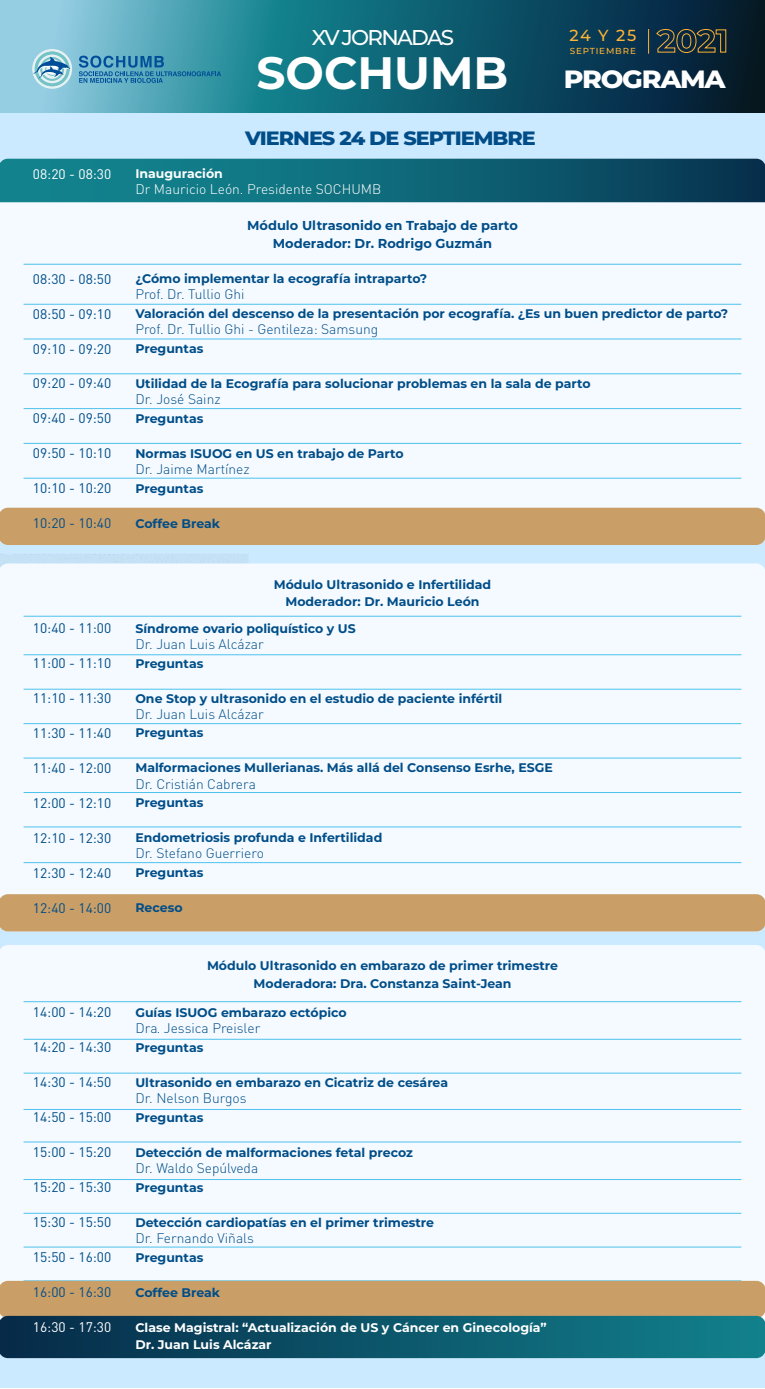
<style>
.page{position:relative;width:765px;height:1389px;background:#fff}
.page>*{position:absolute;margin:0;border:0;box-sizing:border-box;transform-origin:0 0}
.t1{font:700 45.38px "Montserrat";color:#fff}
.t2{font:800 25px "Montserrat";letter-spacing:-.05em;color:#fff;scale:1.08 1}
.t3{font:500 21.38px "Montserrat";letter-spacing:-.08em;color:#fff}
.t4{font:800 19.25px "Montserrat";letter-spacing:-.05em;color:#004d88;scale:1.08 1}
.t5{font:500 16px "Montserrat";color:#feb336}
.t6{font:13.75px "DIN Pro";color:#004d88}
.t7{font:300 13.75px "DIN Pro";color:#004d88}
.t8{font:300 13.75px "DIN Pro";color:#fff}
.t9{font:13.75px "DIN Pro";color:#fff}
.t10{font:700 12.88px/18.1px "Montserrat";color:#004d88;text-align:center}
.t11{font:700 12.5px/17.5px "Montserrat";color:#004d88;text-align:center}
.t12{font:700 12.5px/17.5px "Montserrat";color:#fff}
.t13{font:500 8.75px "Montserrat";letter-spacing:.1em;color:#feb336}
</style>
<div class="page">
<div style="left:0;top:73px;width:765px;height:1315px;background:#cceaff"></div>
<div style="left:0;top:593px;width:765px;height:339px;background:#f4faff"></div>
<div style="left:0;top:945px;width:765px;height:336px;background:#f4faff"></div>
<img style="left:0;top:158px;width:765px;height:435px">
<svg style="left:0;top:159px;width:765px;height:43px"></svg>
<hr style="left:24px;top:304px;width:717px;height:1px;background:#4ec2ec">
<hr style="left:24px;top:264px;width:717px;height:1px;background:#4ec2ec">
<hr style="left:24px;top:339px;width:717px;height:1px;background:#4ec2ec">
<hr style="left:24px;top:373px;width:717px;height:1px;background:#4ec2ec">
<hr style="left:24px;top:408px;width:717px;height:1px;background:#4ec2ec">
<hr style="left:24px;top:443px;width:717px;height:1px;background:#4ec2ec">
<hr style="left:24px;top:478px;width:717px;height:1px;background:#4ec2ec">
<hr style="left:24px;top:616px;width:717px;height:1px;background:#4ec2ec">
<hr style="left:24px;top:654px;width:717px;height:1px;background:#4ec2ec">
<hr style="left:24px;top:689px;width:717px;height:1px;background:#4ec2ec">
<hr style="left:24px;top:723px;width:717px;height:1px;background:#4ec2ec">
<hr style="left:24px;top:758px;width:717px;height:1px;background:#4ec2ec">
<hr style="left:24px;top:792px;width:717px;height:1px;background:#4ec2ec">
<hr style="left:24px;top:826px;width:717px;height:1px;background:#4ec2ec">
<hr style="left:24px;top:862px;width:717px;height:1px;background:#4ec2ec">
<hr style="left:24px;top:1001px;width:717px;height:1px;background:#4ec2ec">
<hr style="left:24px;top:1039px;width:717px;height:1px;background:#4ec2ec">
<hr style="left:24px;top:1073px;width:717px;height:1px;background:#4ec2ec">
<hr style="left:24px;top:1109px;width:717px;height:1px;background:#4ec2ec">
<hr style="left:24px;top:1141px;width:717px;height:1px;background:#4ec2ec">
<hr style="left:24px;top:1179px;width:717px;height:1px;background:#4ec2ec">
<hr style="left:24px;top:1213px;width:717px;height:1px;background:#4ec2ec">
<hr style="left:24px;top:1247px;width:717px;height:1px;background:#4ec2ec">
<hr style="left:24px;top:1280px;width:717px;height:1px;background:#4ec2ec">
<div style="left:0;top:894px;width:765px;height:37px;background:#ca9e67"></div>
<div style="left:0;top:508px;width:765px;height:37px;background:#ca9e67"></div>
<svg style="left:0;top:1281px;width:765px;height:77px"></svg>
<svg style="left:0;top:0;width:765px;height:113px"></svg>
<svg style="left:32px;top:49px;width:40px;height:40px"></svg>
<svg style="left:79px;top:56px;width:142px;height:27px"></svg>
<img style="left:254px;top:24px;width:261px;height:84px">
<svg style="left:648px;top:29px;width:1px;height:25px"></svg>
<svg style="left:656px;top:29px;width:70px;height:24px"></svg>
<p class="t9" style="left:33px;top:163px;width:80px">08:20 - 08:30</p>
<p class="t6" style="left:33px;top:268px;width:80px">08:30 - 08:50</p>
<p class="t6" style="left:33px;top:303px;width:80px">08:50 - 09:10</p>
<p class="t6" style="left:33px;top:338px;width:80px">09:10 - 09:20</p>
<p class="t6" style="left:33px;top:373px;width:80px">09:20 - 09:40</p>
<p class="t6" style="left:33px;top:408px;width:80px">09:40 - 09:50</p>
<p class="t6" style="left:33px;top:443px;width:80px">09:50 - 10:10</p>
<p class="t6" style="left:33px;top:477px;width:80px">10:10 - 10:20</p>
<p class="t6" style="left:33px;top:512px;width:80px">10:20 - 10:40</p>
<p class="t6" style="left:33px;top:617px;width:80px">10:40 - 11:00</p>
<p class="t6" style="left:33px;top:652px;width:80px">11:00 - 11:10</p>
<p class="t6" style="left:33px;top:687px;width:80px">11:10 - 11:30</p>
<p class="t6" style="left:33px;top:722px;width:80px">11:30 - 11:40</p>
<p class="t6" style="left:33px;top:757px;width:80px">11:40 - 12:00</p>
<p class="t6" style="left:33px;top:792px;width:80px">12:00 - 12:10</p>
<p class="t6" style="left:33px;top:827px;width:80px">12:10 - 12:30</p>
<p class="t6" style="left:33px;top:862px;width:80px">12:30 - 12:40</p>
<p class="t6" style="left:33px;top:897px;width:80px">12:40 - 14:00</p>
<p class="t6" style="left:33px;top:1002px;width:80px">14:00 - 14:20</p>
<p class="t6" style="left:33px;top:1036px;width:80px">14:20 - 14:30</p>
<p class="t6" style="left:33px;top:1071px;width:80px">14:30 - 14:50</p>
<p class="t6" style="left:33px;top:1106px;width:80px">14:50 - 15:00</p>
<p class="t6" style="left:33px;top:1141px;width:80px">15:00 - 15:20</p>
<p class="t6" style="left:33px;top:1176px;width:80px">15:20 - 15:30</p>
<p class="t6" style="left:33px;top:1211px;width:80px">15:30 - 15:50</p>
<p class="t6" style="left:33px;top:1246px;width:80px">15:50 - 16:00</p>
<p class="t6" style="left:33px;top:1281px;width:80px">16:00 - 16:30</p>
<p class="t9" style="left:33px;top:1316px;width:80px">16:30 - 17:30</p>
<h3 class="t3" style="left:312px;top:22px;width:144px">XV JORNADAS</h3>
<h1 class="t1" style="left:256px;top:40px;width:254px">SOCHUMB</h1>
<p class="t12" style="left:135px;top:164px;width:89px">Inauguración</p>
<h3 class="t4" style="left:245px;top:124px;width:271px">VIERNES 24 DE SEPTIEMBRE</h3>
<p class="t8" style="left:135px;top:180px;width:247px">Dr Mauricio León. Presidente SOCHUMB</p>
<p class="t10" style="left:247px;top:216px;width:272px">Módulo Ultrasonido en Trabajo de parto<br>Moderador: Dr. Rodrigo Guzmán</p>
<p class="t5" style="left:570px;top:24px;width:68px">24 Y 25</p>
<p class="t13" style="left:570px;top:45px;width:68px">SEPTIEMBRE</p>
<h2 class="t2" style="left:564px;top:61px;width:151px">PROGRAMA</h2>
<p class="t11" style="left:135px;top:269px;width:293px">¿Cómo implementar la ecografía intraparto?</p>
<p class="t11" style="left:135px;top:304px;width:594px">Valoración del descenso de la presentación por ecografía. ¿Es un buen predictor de parto?</p>
<p class="t11" style="left:135px;top:339px;width:70px">Preguntas</p>
<p class="t11" style="left:135px;top:374px;width:457px">Utilidad de la Ecografía para solucionar problemas en la sala de parto</p>
<p class="t11" style="left:135px;top:409px;width:70px">Preguntas</p>
<p class="t11" style="left:135px;top:444px;width:270px">Normas ISUOG en US en trabajo de Parto</p>
<p class="t11" style="left:135px;top:479px;width:70px">Preguntas</p>
<p class="t11" style="left:135px;top:514px;width:86px">Coffee Break</p>
<p class="t7" style="left:135px;top:285px;width:111px">Prof. Dr. Tullio Ghi</p>
<p class="t7" style="left:135px;top:320px;width:244px">Prof. Dr. Tullio Ghi - Gentileza: Samsung</p>
<p class="t7" style="left:135px;top:390px;width:87px">Dr. José Sainz</p>
<p class="t7" style="left:135px;top:460px;width:116px">Dr. Jaime Martínez</p>
<p class="t11" style="left:274px;top:575px;width:219px">Módulo Ultrasonido e Infertilidad<br>Moderador: Dr. Mauricio León</p>
<p class="t11" style="left:135px;top:619px;width:222px">Síndrome ovario poliquístico y US</p>
<p class="t11" style="left:135px;top:654px;width:70px">Preguntas</p>
<p class="t11" style="left:135px;top:689px;width:368px">One Stop y ultrasonido en el estudio de paciente infértil</p>
<p class="t11" style="left:135px;top:724px;width:70px">Preguntas</p>
<p class="t11" style="left:135px;top:758px;width:419px">Malformaciones Mullerianas. Más allá del Consenso Esrhe, ESGE</p>
<p class="t11" style="left:135px;top:793px;width:70px">Preguntas</p>
<p class="t11" style="left:135px;top:828px;width:249px">Endometriosis profunda e Infertilidad</p>
<p class="t11" style="left:135px;top:863px;width:70px">Preguntas</p>
<p class="t11" style="left:135px;top:898px;width:49px">Receso</p>
<p class="t7" style="left:135px;top:634px;width:130px">Dr. Juan Luis Alcázar</p>
<p class="t7" style="left:135px;top:704px;width:130px">Dr. Juan Luis Alcázar</p>
<p class="t7" style="left:135px;top:774px;width:122px">Dr. Cristián Cabrera</p>
<p class="t7" style="left:135px;top:844px;width:130px">Dr. Stefano Guerriero</p>
<p class="t11" style="left:207px;top:956px;width:352px">Módulo Ultrasonido en embarazo de primer trimestre<br>Moderadora: Dra. Constanza Saint-Jean</p>
<p class="t11" style="left:135px;top:1003px;width:213px">Guías ISUOG embarazo ectópico</p>
<p class="t11" style="left:135px;top:1038px;width:70px">Preguntas</p>
<p class="t11" style="left:135px;top:1073px;width:314px">Ultrasonido en embarazo en Cicatriz de cesárea</p>
<p class="t11" style="left:135px;top:1108px;width:70px">Preguntas</p>
<p class="t11" style="left:135px;top:1143px;width:279px">Detección de malformaciones fetal precoz</p>
<p class="t11" style="left:135px;top:1178px;width:70px">Preguntas</p>
<p class="t11" style="left:135px;top:1213px;width:300px">Detección cardiopatías en el primer trimestre</p>
<p class="t11" style="left:135px;top:1248px;width:70px">Preguntas</p>
<p class="t11" style="left:135px;top:1283px;width:86px">Coffee Break</p>
<p class="t12" style="left:135px;top:1318px;width:413px">Clase Magistral: “Actualización de US y Cáncer en Ginecología”<br>Dr. Juan Luis Alcázar</p>
<p class="t7" style="left:135px;top:1019px;width:126px">Dra. Jessica Preisler</p>
<p class="t7" style="left:135px;top:1089px;width:113px">Dr. Nelson Burgos</p>
<p class="t7" style="left:135px;top:1158px;width:124px">Dr. Waldo Sepúlveda</p>
<p class="t7" style="left:135px;top:1228px;width:120px">Dr. Fernando Viñals</p>
</div>
